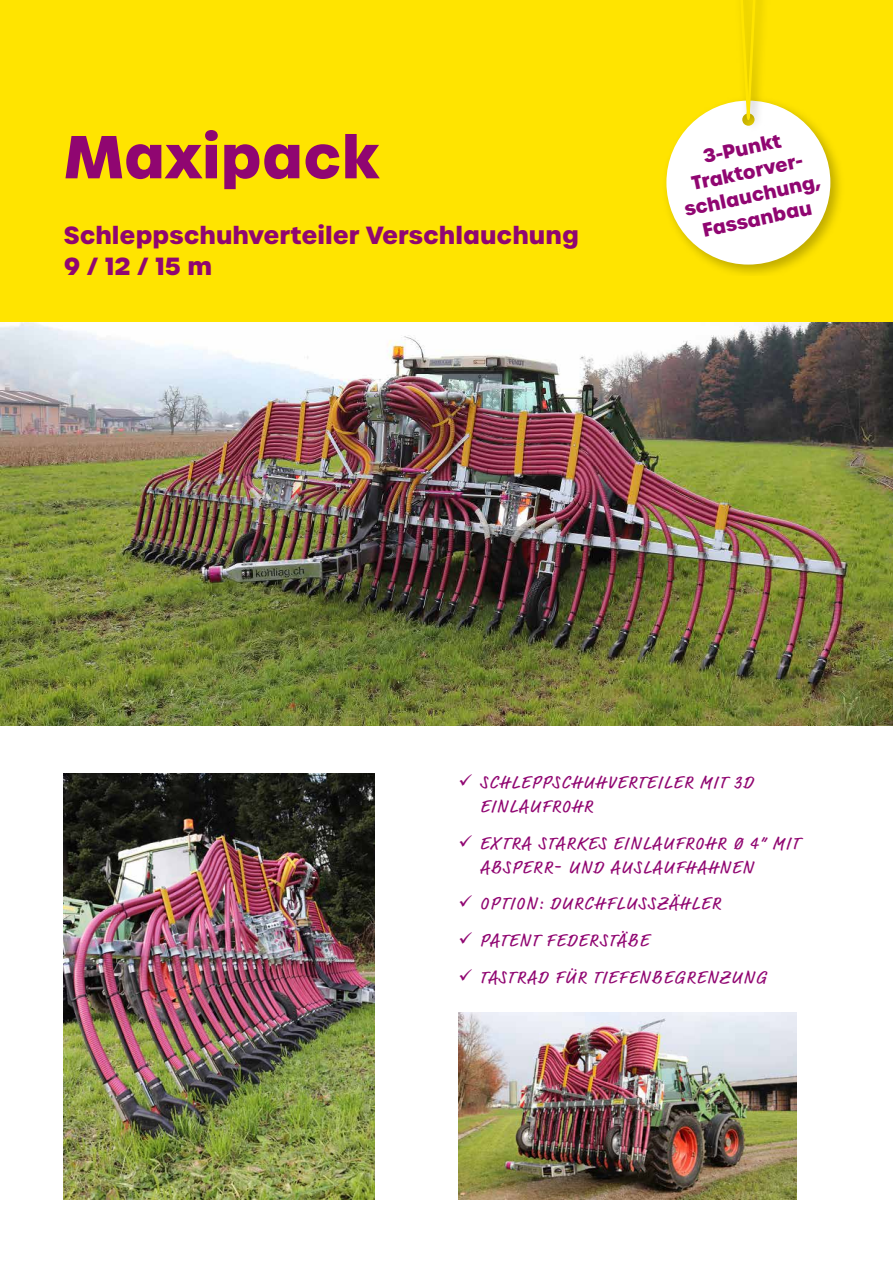
<style>
.page{position:relative;width:893px;height:1263px;background:#fff}
.page>*{position:absolute;margin:0;border:0;box-sizing:border-box;transform-origin:0 0}
.t1{font:700 58.5px "Urbane";color:#900671}
.t2{font:700 24px/31.5px "Urbane";color:#900671}
.t3{font:700 18.75px/24px "Urbane";color:#900671;text-align:center}
.t4{font:18px/24px "Market OT";letter-spacing:.085em;color:#900671}
</style>
<div class="page">
<img style="left:0;top:322px;width:893px;height:403px">
<div style="left:0;top:0;width:893px;height:322px;background:#ffe400"></div>
<img style="left:715px;top:148px;width:125px;height:126px">
<svg style="left:666px;top:0;width:164px;height:265px"></svg>
<img style="left:64px;top:773px;width:310px;height:426px">
<img style="left:459px;top:1012px;width:338px;height:187px">
<h1 class="t1" style="left:64px;top:117px;width:317px">Maxipack</h1>
<h2 class="t2" style="left:64px;top:220px;width:517px">Schleppschuhverteiler Verschlauchung<br>9 / 12 / 15 m</h2>
<p class="t3" style="left:672px;top:151px;width:140px;rotate:-12deg">3-Punkt<br>Traktorver&shy;schlauchung,<br>Fassanbau</p>
<p class="t4" style="left:480px;top:771px;width:275px;text-indent:-21px">✓ SCHLEPPSCHUHVERTEILER MIT 3D<br>EINLAUFROHR</p>
<p class="t4" style="left:480px;top:832px;width:321px;text-indent:-21px">✓ EXTRA STARKES EINLAUFROHR Ø 4“ MIT<br>ABSPERR- UND AUSLAUFHAHNEN</p>
<p class="t4" style="left:459px;top:893px;width:263px">✓ OPTION: DURCHFLUSSZÄHLER</p>
<p class="t4" style="left:459px;top:930px;width:192px">✓ PATENT FEDERSTÄBE</p>
<p class="t4" style="left:459px;top:966px;width:309px">✓ TASTRAD FÜR TIEFENBEGRENZUNG</p>
</div>
